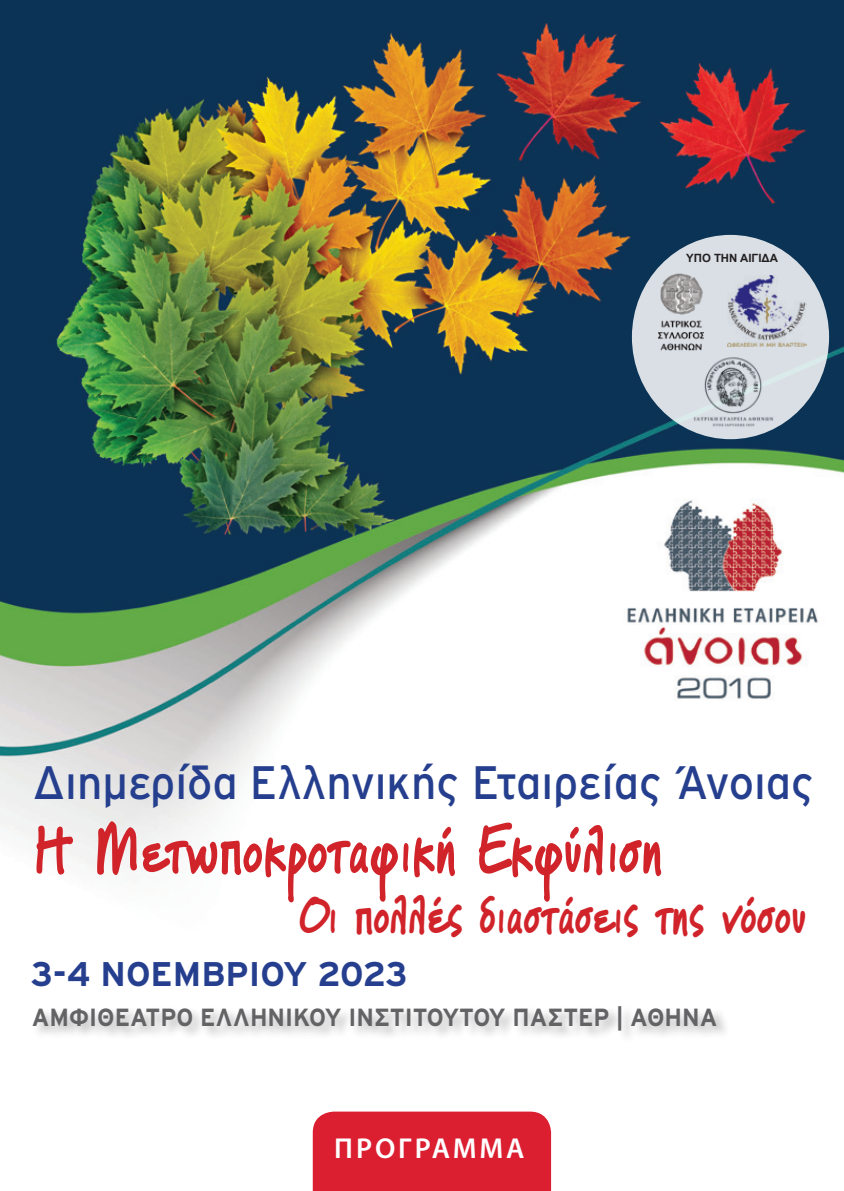
<style>
.page{position:relative;width:844px;height:1191px;background:#fff}
.page>*{position:absolute;margin:0;border:0;box-sizing:border-box;transform-origin:0 0}
.t1{font:900 69.12px "PF Notepad";color:#d1232a;scale:.79 1}
.t2{font:900 55.3px "PF Notepad";color:#d1232a;scale:.79 1}
.t3{font:46.9px "Interstate GR";color:#253f8e;scale:.95 1}
.t4{font:700 34.12px "Interstate GR";color:#253f8e}
.t5{font:600 28.88px "Myriad Pro";letter-spacing:.1em;color:#fff}
.t6{font:700 24.85px "Interstate GR";color:#636366;scale:.95 1}
.t7{font:700 11.38px "Arial";color:#231f20}
</style>
<div class="page">
<div style="left:313px;top:1111px;width:238px;height:80px;background:#dc1e31"></div>
<img style="left:0;top:0;width:843px;height:867px">
<img style="left:617px;top:493px;width:214px;height:213px">
<div style="left:33px;top:1005px;width:697px;height:39px;background:#231f20;opacity:.3"></div>
<div style="left:631px;top:235px;width:197px;height:204px;background:#d9dfe5;border-radius:50%"></div>
<img style="left:727px;top:276px;width:79px;height:71px">
<img style="left:657px;top:273px;width:46px;height:78px">
<img style="left:691px;top:357px;width:83px;height:72px">
<p class="t7" style="left:686px;top:250px;width:93px">ΥΠΟ ΤΗΝ ΑΙΓΙΔΑ</p>
<h3 class="t3" style="left:33px;top:756px;width:824px">Διημερίδα Ελληνικής Εταιρείας Άνοιας</h3>
<h1 class="t1" style="left:33px;top:808px;width:798px">Η Μετωποκροταφική Εκφύλιση</h1>
<h2 class="t2" style="left:299px;top:882px;width:643px">Οι πολλές διαστάσεις της νόσου</h2>
<h3 class="t4" style="left:31px;top:954px;width:378px">3-4 NOEMΒΡΙΟΥ 2023</h3>
<p class="t6" style="left:32px;top:1003px;width:723px">ΑΜΦΙΘΕΑΤΡΟ ΕΛΛΗΝΙΚΟΥ ΙΝΣΤΙΤΟΥΤΟΥ ΠΑΣΤΕΡ | ΑΘΗΝΑ</p>
<p class="t5" style="left:334px;top:1130px;width:192px">ΠΡΟΓΡΑΜΜΑ</p>
</div>
